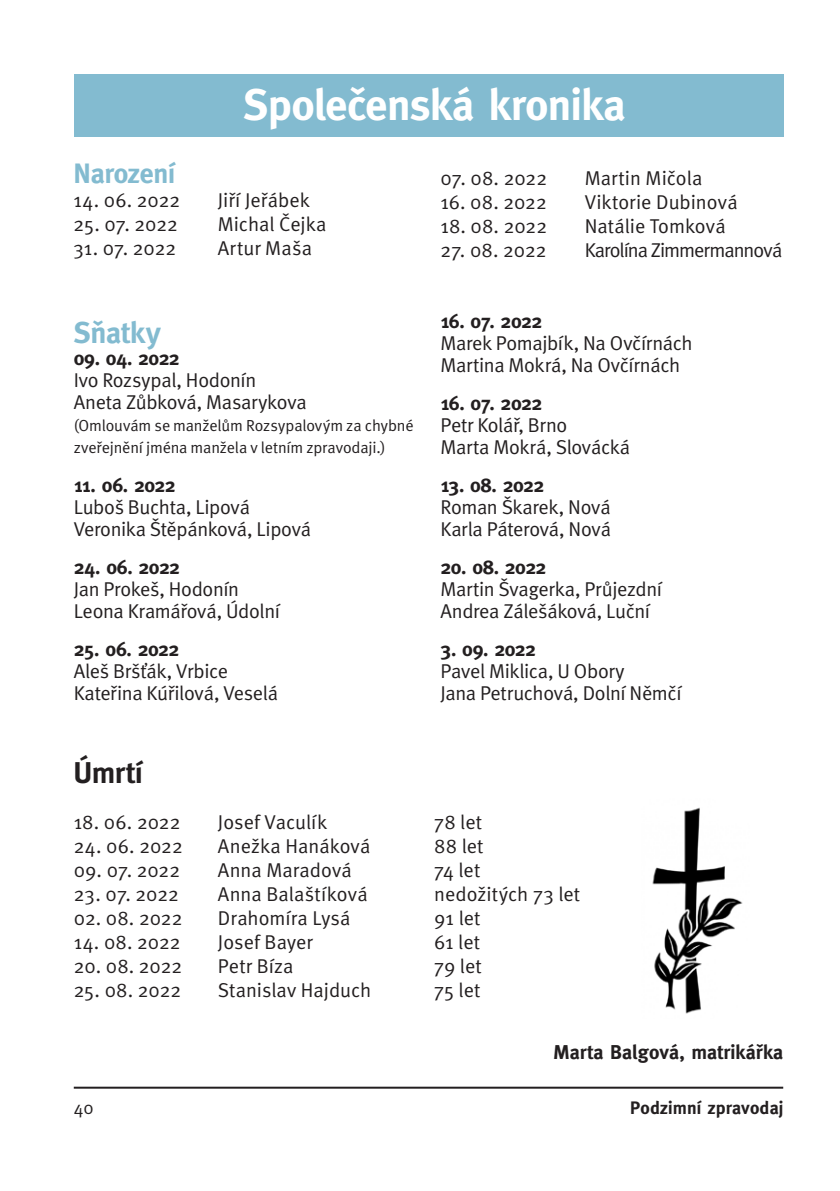
<style>
.page{position:relative;width:840px;height:1191px;background:#fff}
.page>*{position:absolute;margin:0;border:0;box-sizing:border-box;transform-origin:0 0}
.Vychozi_Ninbus_9_5{font:700 44px "Meta CE";letter-spacing:-.01em;color:#fff}
.Vychozi_Ninbus_9_5-2{font:700 30px "Meta CE";letter-spacing:-.01em;color:#83bbd0}
.Vychozi_Ninbus_9_5-3{font:700 30px "Meta CE";color:#231f20}
.Vychozi_Ninbus_9_5-4{font:700 28px "Meta CE";letter-spacing:-.01em;color:#83bbd0}
.Vychozi_Ninbus_9_5-5{font:20px "Meta CE";letter-spacing:-.005em;color:#231f20}
.Vychozi_Ninbus_9_5-6{font:700 20px "Meta CE";letter-spacing:-.02em;color:#231f20}
.Vychozi_Ninbus_9_5-7{font:700 20px "Meta CE";letter-spacing:.005em;color:#231f20}
.Vychozi_Ninbus_9_5-8{font:20px "Meta CE";letter-spacing:-.05em;color:#231f20}
.Vychozi_Ninbus_9_5-9{font:20px "Meta CE";letter-spacing:.015em;color:#231f20}
.t1{font:700 18px "Meta CE";letter-spacing:.01em;color:#231f20}
.t2{font:18px "Meta CE";color:#231f20}
.Vychozi_Ninbus_9_5-10{font:16px/22px "Meta CE";letter-spacing:-.01em;color:#231f20}
</style>
<div class="page">
<hr style="left:74px;top:1086px;width:708px;height:2px;background:#231f20">
<div style="left:74px;top:74px;width:708px;height:62px;background:#83bbd0"></div>
<img style="left:652px;top:807px;width:91px;height:207px">
<p class="Vychozi_Ninbus_9_5" style="left:243px;top:79px;width:383px">Společenská kronika</p>
<p class="Vychozi_Ninbus_9_5-4" style="left:73px;top:156px;width:103px">Narození</p>
<p class="Vychozi_Ninbus_9_5-5" style="left:73px;top:188px;width:108px">14. 06. 2022</p>
<p class="Vychozi_Ninbus_9_5-5" style="left:217px;top:188px;width:94px">Jiří Jeřábek</p>
<p class="Vychozi_Ninbus_9_5-5" style="left:73px;top:212px;width:106px">25. 07. 2022</p>
<p class="Vychozi_Ninbus_9_5-5" style="left:217px;top:212px;width:110px">Michal Čejka</p>
<p class="Vychozi_Ninbus_9_5-5" style="left:73px;top:236px;width:104px">31. 07. 2022</p>
<p class="Vychozi_Ninbus_9_5-9" style="left:217px;top:236px;width:96px">Artur Maša</p>
<p class="Vychozi_Ninbus_9_5-2" style="left:74px;top:315px;width:88px">Sňatky</p>
<p class="Vychozi_Ninbus_9_5-6" style="left:74px;top:347px;width:107px">09. 04. 2022</p>
<p class="Vychozi_Ninbus_9_5-5" style="left:74px;top:369px;width:184px">Ivo Rozsypal, Hodonín</p>
<p class="Vychozi_Ninbus_9_5-5" style="left:74px;top:391px;width:234px">Aneta Zůbková, Masarykova</p>
<p class="Vychozi_Ninbus_9_5-10" style="left:74px;top:415px;width:341px">(Omlouvám se manželům Rozsypalovým za chybné zveřejnění jména manžela v letním zpravodaji.)</p>
<p class="Vychozi_Ninbus_9_5-6" style="left:74px;top:473px;width:103px">11. 06. 2022</p>
<p class="Vychozi_Ninbus_9_5-5" style="left:74px;top:495px;width:178px">Luboš Buchta, Lipová</p>
<p class="Vychozi_Ninbus_9_5-5" style="left:74px;top:517px;width:239px">Veronika Štěpánková, Lipová</p>
<p class="Vychozi_Ninbus_9_5-6" style="left:74px;top:555px;width:108px">24. 06. 2022</p>
<p class="Vychozi_Ninbus_9_5-5" style="left:74px;top:577px;width:167px">Jan Prokeš, Hodonín</p>
<p class="Vychozi_Ninbus_9_5-5" style="left:74px;top:599px;width:207px">Leona Kramářová, Údolní</p>
<p class="Vychozi_Ninbus_9_5-6" style="left:74px;top:637px;width:107px">25. 06. 2022</p>
<p class="Vychozi_Ninbus_9_5-5" style="left:74px;top:659px;width:155px">Aleš Bršťák, Vrbice</p>
<p class="Vychozi_Ninbus_9_5-5" style="left:74px;top:681px;width:206px">Kateřina Kúřilová, Veselá</p>
<p class="Vychozi_Ninbus_9_5-3" style="left:74px;top:755px;width:70px">Úmrtí</p>
<p class="Vychozi_Ninbus_9_5-5" style="left:440px;top:166px;width:108px">07. 08. 2022</p>
<p class="Vychozi_Ninbus_9_5-5" style="left:584px;top:166px;width:119px">Martin Mičola</p>
<p class="Vychozi_Ninbus_9_5-5" style="left:440px;top:190px;width:108px">16. 08. 2022</p>
<p class="Vychozi_Ninbus_9_5-5" style="left:584px;top:190px;width:154px">Viktorie Dubinová</p>
<p class="Vychozi_Ninbus_9_5-5" style="left:440px;top:214px;width:108px">18. 08. 2022</p>
<p class="Vychozi_Ninbus_9_5-5" style="left:584px;top:214px;width:142px">Natálie Tomková</p>
<p class="Vychozi_Ninbus_9_5-5" style="left:440px;top:238px;width:108px">27. 08. 2022</p>
<p class="Vychozi_Ninbus_9_5-8" style="left:584px;top:238px;width:199px">Karolína Zimmermannová</p>
<p class="Vychozi_Ninbus_9_5-6" style="left:440px;top:309px;width:103px">16. 07. 2022</p>
<p class="Vychozi_Ninbus_9_5-5" style="left:440px;top:331px;width:253px">Marek Pomajbík, Na Ovčírnách</p>
<p class="Vychozi_Ninbus_9_5-5" style="left:440px;top:353px;width:241px">Martina Mokrá, Na Ovčírnách</p>
<p class="Vychozi_Ninbus_9_5-6" style="left:440px;top:391px;width:103px">16. 07. 2022</p>
<p class="Vychozi_Ninbus_9_5-5" style="left:440px;top:413px;width:128px">Petr Kolář, Brno</p>
<p class="Vychozi_Ninbus_9_5-5" style="left:440px;top:435px;width:191px">Marta Mokrá, Slovácká</p>
<p class="Vychozi_Ninbus_9_5-6" style="left:440px;top:473px;width:105px">13. 08. 2022</p>
<p class="Vychozi_Ninbus_9_5-5" style="left:440px;top:495px;width:172px">Roman Škarek, Nová</p>
<p class="Vychozi_Ninbus_9_5-5" style="left:440px;top:517px;width:172px">Karla Páterová, Nová</p>
<p class="Vychozi_Ninbus_9_5-6" style="left:440px;top:555px;width:107px">20. 08. 2022</p>
<p class="Vychozi_Ninbus_9_5-5" style="left:440px;top:577px;width:223px">Martin Švagerka, Průjezdní</p>
<p class="Vychozi_Ninbus_9_5-5" style="left:440px;top:599px;width:211px">Andrea Zálešáková, Luční</p>
<p class="Vychozi_Ninbus_9_5-6" style="left:440px;top:637px;width:97px">3. 09. 2022</p>
<p class="Vychozi_Ninbus_9_5-5" style="left:440px;top:659px;width:185px">Pavel Miklica, U Obory</p>
<p class="Vychozi_Ninbus_9_5-5" style="left:440px;top:681px;width:242px">Jana Petruchová, Dolní Němčí</p>
<p class="Vychozi_Ninbus_9_5-5" style="left:74px;top:810px;width:108px">18. 06. 2022</p>
<p class="Vychozi_Ninbus_9_5-5" style="left:218px;top:810px;width:111px">Josef Vaculík</p>
<p class="Vychozi_Ninbus_9_5-5" style="left:434px;top:810px;width:49px">78 let</p>
<p class="Vychozi_Ninbus_9_5-5" style="left:74px;top:834px;width:111px">24. 06. 2022</p>
<p class="Vychozi_Ninbus_9_5-5" style="left:218px;top:834px;width:154px">Anežka Hanáková</p>
<p class="Vychozi_Ninbus_9_5-5" style="left:434px;top:834px;width:51px">88 let</p>
<p class="Vychozi_Ninbus_9_5-5" style="left:74px;top:858px;width:108px">09. 07. 2022</p>
<p class="Vychozi_Ninbus_9_5-5" style="left:218px;top:858px;width:135px">Anna Maradová</p>
<p class="Vychozi_Ninbus_9_5-5" style="left:434px;top:858px;width:48px">74 let</p>
<p class="Vychozi_Ninbus_9_5-5" style="left:74px;top:882px;width:107px">23. 07. 2022</p>
<p class="Vychozi_Ninbus_9_5-5" style="left:218px;top:882px;width:151px">Anna Balaštíková</p>
<p class="Vychozi_Ninbus_9_5-5" style="left:434px;top:882px;width:147px">nedožitých 73 let</p>
<p class="Vychozi_Ninbus_9_5-5" style="left:74px;top:906px;width:110px">02. 08. 2022</p>
<p class="Vychozi_Ninbus_9_5-5" style="left:218px;top:906px;width:134px">Drahomíra Lysá</p>
<p class="Vychozi_Ninbus_9_5-5" style="left:434px;top:906px;width:48px">91 let</p>
<p class="Vychozi_Ninbus_9_5-5" style="left:74px;top:930px;width:108px">14. 08. 2022</p>
<p class="Vychozi_Ninbus_9_5-5" style="left:218px;top:930px;width:96px">Josef Bayer</p>
<p class="Vychozi_Ninbus_9_5-5" style="left:434px;top:930px;width:47px">61 let</p>
<p class="Vychozi_Ninbus_9_5-5" style="left:74px;top:954px;width:110px">20. 08. 2022</p>
<p class="Vychozi_Ninbus_9_5-5" style="left:218px;top:954px;width:77px">Petr Bíza</p>
<p class="Vychozi_Ninbus_9_5-5" style="left:434px;top:954px;width:49px">79 let</p>
<p class="Vychozi_Ninbus_9_5-5" style="left:74px;top:978px;width:109px">25. 08. 2022</p>
<p class="Vychozi_Ninbus_9_5-5" style="left:218px;top:978px;width:155px">Stanislav Hajduch</p>
<p class="Vychozi_Ninbus_9_5-5" style="left:434px;top:978px;width:48px">75 let</p>
<p class="Vychozi_Ninbus_9_5-7" style="left:553px;top:1040px;width:231px">Marta Balgová, matrikářka</p>
<p class="t2" style="left:74px;top:1097px;width:21px">40</p>
<p class="t1" style="left:629px;top:1097px;width:155px">Podzimní zpravodaj</p>
</div>
